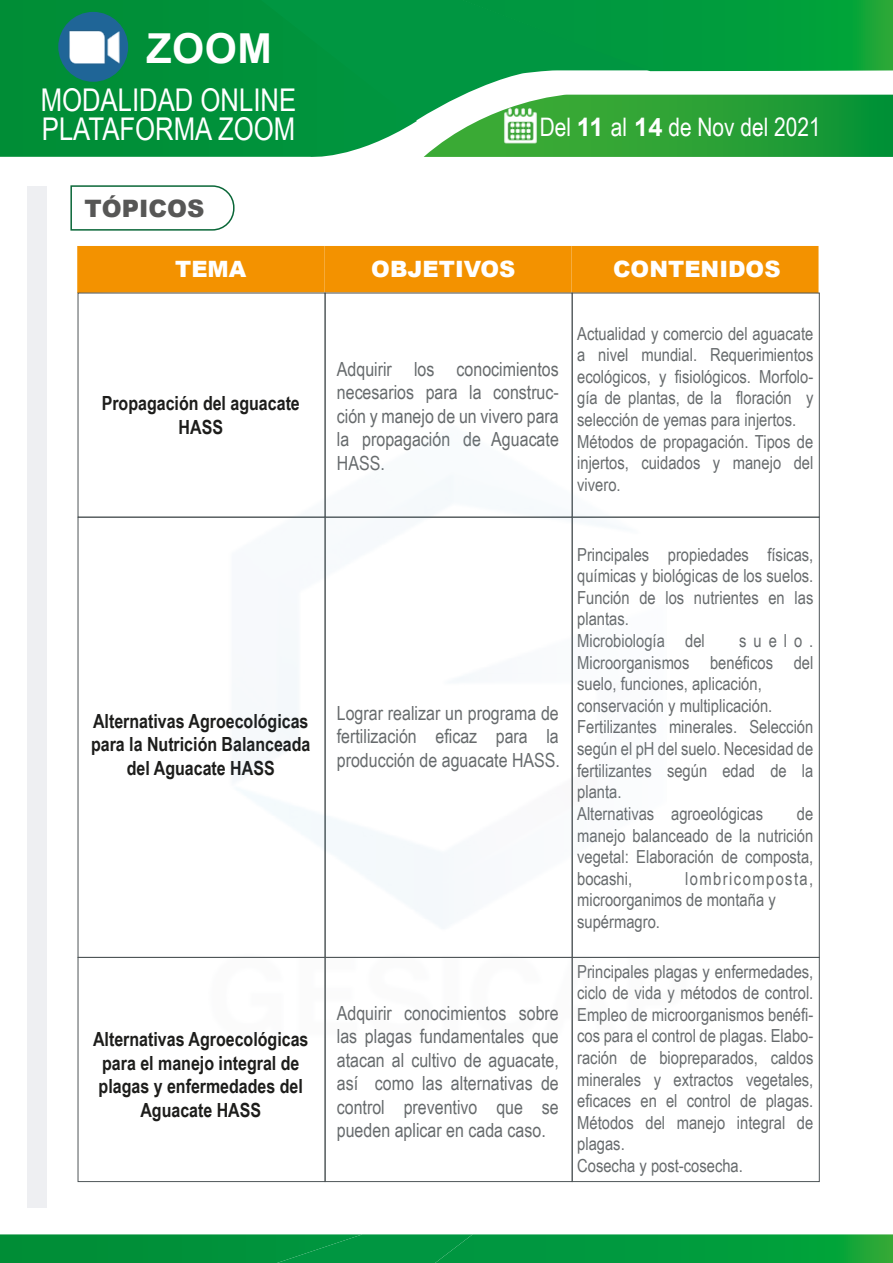
<style>
.page{position:relative;width:893px;height:1263px;background:#fff}
.page>*{position:absolute;margin:0;border:0;box-sizing:border-box;transform-origin:0 0}
.t1{font:700 41.25px "Arial";color:#fff}
.t2{font:31.35px/28.5px "Arial Narrow";color:#fff}
.t3{font:25.5px "Arial Narrow";color:#fff}
.t4{font:900 24px "Arial";color:#575756}
.t5{font:900 22.5px "Arial";color:#fff}
.t6{font:19.5px/23.4px "Arial Narrow";color:#676b6d;text-align:justify}
.t7{font:700 19.5px/23.4px "Arial Narrow";color:#1d1d1b;text-align:center}
.t8{font:18px/21.6px "Arial Narrow";color:#676b6d}
.s1{font-family:"Arial";font-weight:700}
</style>
<div class="page">
<div style="left:0;top:0;width:417px;height:157px;background:#009039"></div>
<svg style="left:246px;top:0;width:405px;height:121px;background:#20a257"></svg>
<svg style="left:462px;top:0;width:431px;height:71px;background:#039c3e"></svg>
<svg style="left:424px;top:95px;width:469px;height:62px;background:#3ca94a"></svg>
<svg style="left:0;top:1234px;width:893px;height:29px;background:#05983f"></svg>
<img style="left:46px;top:0;width:94px;height:98px">
<img style="left:502px;top:107px;width:38px;height:38px">
<svg style="left:70px;top:185px;width:165px;height:46px"></svg>
<div style="left:77px;top:246px;width:741px;height:47px;background:#f39200"></div>
<div style="left:572px;top:957px;width:247px;height:225px;border:1px solid #4f5658"></div>
<div style="left:78px;top:957px;width:247px;height:225px;border:1px solid #4f5658"></div>
<img style="left:195px;top:400px;width:507px;height:656px">
<div style="left:27px;top:186px;width:19px;height:1021px;background:#eeeff2"></div>
<h1 class="t1" style="left:146px;top:20px;width:127px">ZOOM</h1>
<h2 class="t2" style="left:41px;top:85px;width:257px">MODALIDAD ONLINE<br>PLATAFORMA ZOOM</h2>
<h3 class="t4" style="left:85px;top:191px;width:121px">TÓPICOS</h3>
<h3 class="t3" style="left:540px;top:108px;width:283px">Del <span class="s1">11</span> al <span class="s1">14</span> de Nov del 2021</h3>
<p class="t5" style="left:175px;top:253px;width:73px">TEMA</p>
<p class="t5" style="left:371px;top:253px;width:146px">OBJETIVOS</p>
<p class="t5" style="left:613px;top:253px;width:169px">CONTENIDOS</p>
<p class="t7" style="left:102px;top:391px;width:200px">Propagación del aguacate<br>HASS</p>
<p class="t6" style="left:337px;top:357px;width:223px">Adquirir los conocimientos necesarios para la construc&shy;ción y manejo de un vivero para la propagación de Aguacate HASS.</p>
<p class="t8" style="left:577px;top:322px;width:238px">Actualidad y comercio del aguacate a nivel mundial. Requerimientos ecológicos, y fisiológicos. Morfolo&shy;gía de plantas, de la floración y selección de yemas para injertos.<br>Métodos de propagación. Tipos de injertos, cuidados y manejo del vivero.</p>
<p class="t7" style="left:91px;top:708px;width:221px">Alternativas Agroecológicas para la Nutrición Balanceada del Aguacate HASS</p>
<p class="t6" style="left:337px;top:700px;width:225px">Lograr realizar un programa de fertilización eficaz para la producción de aguacate HASS.</p>
<p class="t7" style="left:93px;top:1027px;width:217px">Alternativas Agroecológicas para el manejo integral de plagas y enfermedades del<br>Aguacate HASS</p>
<p class="t6" style="left:337px;top:1001px;width:223px">Adquirir conocimientos sobre las plagas fundamentales que atacan al cultivo de aguacate, así como las alternativas de control preventivo que se pueden aplicar en cada caso.</p>
<p class="t8" style="left:577px;top:543px;width:238px">Principales propiedades físicas, químicas y biológicas de los suelos.<br>Función de los nutrientes en las plantas.<br>Microbiología del</p>
<p class="t8" style="left:577px;top:629px;width:238px;text-indent:162px">suelo.<br>Microorganismos benéficos del suelo, funciones, aplicación, conservación y multiplicación.<br>Fertilizantes minerales. Selección según el pH del suelo. Necesidad de fertilizantes según edad de la planta.<br>Alternativas agroeológicas</p>
<p class="t8" style="left:577px;top:802px;width:238px;text-align:justify;text-indent:220px">de manejo balanceado de la nutrición vegetal: Elaboración de composta, bocashi,</p>
<p class="t8" style="left:577px;top:867px;width:238px;text-indent:108px">lombricomposta, microorganimos de montaña y supérmagro.</p>
<p class="t8" style="left:577px;top:960px;width:238px">Principales plagas y enfermedades, ciclo de vida y métodos de control.<br>Empleo de microorganismos benéfi&shy;cos para el control de plagas. Elabo&shy;ración de biopreparados, caldos minerales y extractos vegetales, eficaces en el control de plagas.<br>Métodos del manejo integral de plagas.<br>Cosecha y post-cosecha.</p>
</div>
